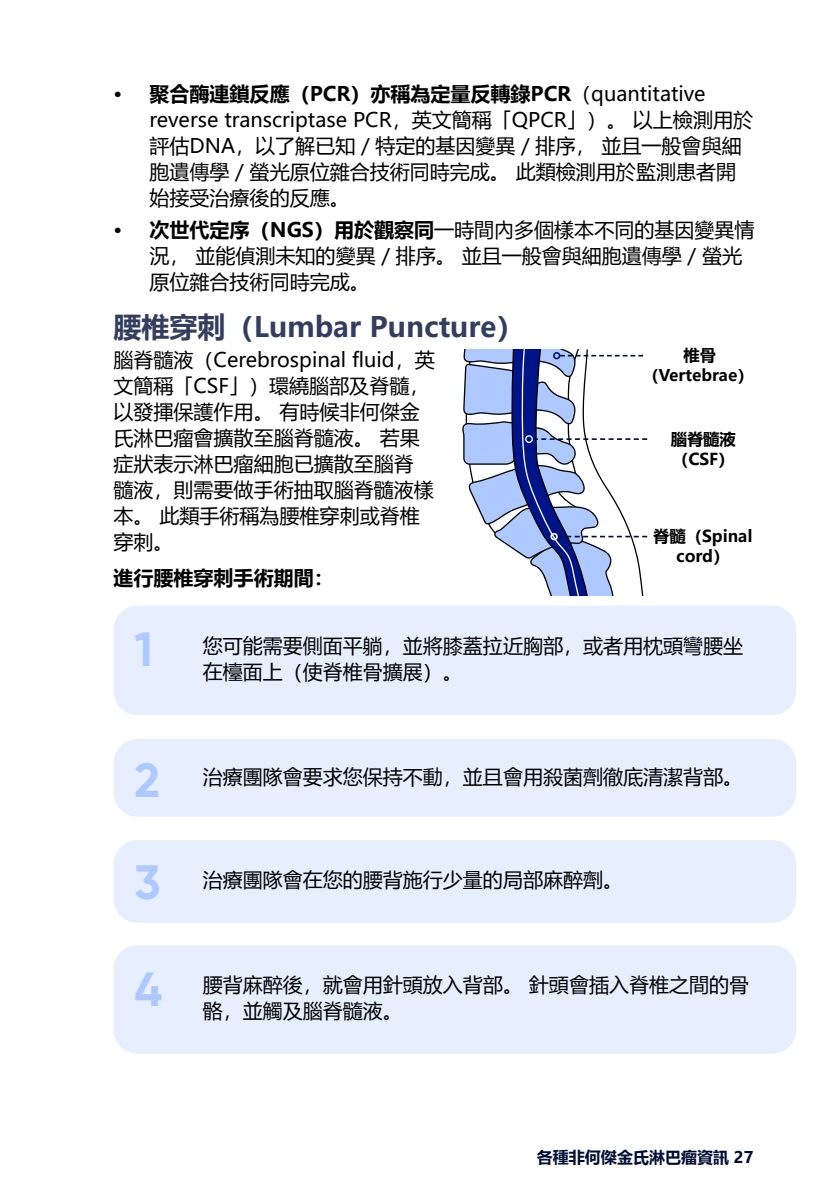
<style>
.page{position:relative;width:840px;height:1191px;background:#fff}
.page>*{position:absolute;margin:0;border:0;box-sizing:border-box;transform-origin:0 0}
.t1{font:700 48px "Gilroy";color:#adc9ff}
.header_2_blue_chitra{font:700 28px "Microsoft Ya Hei";color:#333d5d}
.chitra_body_text{font:20px/26px "Microsoft Ya Hei";color:#000}
.t2{font:700 20px "Microsoft Ya Hei";color:#000}
.t3{font:700 16.2px/20px "Microsoft Ya Hei";color:#000}
.page_title_and_number_chitra{font:700 16px "Microsoft Ya Hei";color:#000d35}
.t4{font:700 16px "Microsoft Ya Hei";color:#000}
.s1{font-weight:700}
</style>
<div class="page">
<div style="left:113px;top:739px;width:682px;height:77px;background:#e7efff;border-radius:24px"></div>
<div style="left:113px;top:945px;width:682px;height:108px;background:#e7efff;border-radius:24px"></div>
<div style="left:113px;top:840px;width:682px;height:83px;background:#e7efff;border-radius:24px"></div>
<div style="left:113px;top:605px;width:682px;height:110px;background:#e7efff;border-radius:24px"></div>
<svg style="left:462px;top:349px;width:184px;height:246px"></svg>
<div style="left:525px;top:435px;width:7px;height:8px;border:1px solid #fff;border-radius:50%"></div>
<div style="left:552px;top:352px;width:8px;height:7px;border:2px solid #001489;border-radius:50%"></div>
<div style="left:550px;top:533px;width:7px;height:7px;border:2px solid #fff;border-radius:50%"></div>
<p class="chitra_body_text" style="left:149px;top:80px;width:604px;text-indent:-36px"><span class="s1">• 聚合酶連鎖反應（PCR）亦稱為定量反轉錄PCR</span>（quantitative reverse transcriptase PCR，英文簡稱「QPCR」）。 以上檢測用於評估DNA，以了解已知／特定的基因變異／排序， 並且一般會與細胞遺傳學／螢光原位雜合技術同時完成。 此類檢測用於監測患者開始接受治療後的反應。</p>
<p class="chitra_body_text" style="left:149px;top:216px;width:606px;text-indent:-36px"><span class="s1">• 次世代定序（NGS）用於觀察同</span>一時間內多個樣本不同的基因變異情況， 並能偵測未知的變異／排序。 並且一般會與細胞遺傳學／螢光原位雜合技術同時完成。</p>
<p class="header_2_blue_chitra" style="left:113px;top:307px;width:412px">腰椎穿刺（Lumbar Puncture）</p>
<p class="chitra_body_text" style="left:113px;top:346px;width:322px">腦脊髓液（Cerebrospinal fluid，英文簡稱「CSF」）環繞腦部及脊髓，以發揮保護作用。 有時候非何傑金氏淋巴瘤會擴散至腦脊髓液。 若果症狀表示淋巴瘤細胞已擴散至腦脊髓液，則需要做手術抽取腦脊髓液樣本。 此類手術稱為腰椎穿刺或脊椎穿刺。</p>
<p class="t2" style="left:113px;top:564px;width:221px">進行腰椎穿刺手術期間：</p>
<p class="t3" style="left:683px;top:345px;width:34px">椎骨</p>
<p class="t4" style="left:642px;top:364px;width:112px">（Vertebrae）</p>
<p class="t3" style="left:670px;top:428px;width:67px">腦脊髓液（CSF）</p>
<p class="t3" style="left:652px;top:525px;width:101px;text-align:center">脊髓（Spinal cord）</p>
<p class="t1" style="left:134px;top:619px;width:20px">1</p>
<p class="chitra_body_text" style="left:202px;top:632px;width:541px">您可能需要側面平躺，並將膝蓋拉近胸部，或者用枕頭彎腰坐在檯面上（使脊椎骨擴展）。</p>
<p class="t1" style="left:134px;top:750px;width:27px">2</p>
<p class="chitra_body_text" style="left:202px;top:763px;width:541px">治療團隊會要求您保持不動，並且會用殺菌劑徹底清潔背部。</p>
<p class="t1" style="left:134px;top:852px;width:28px">3</p>
<p class="chitra_body_text" style="left:202px;top:866px;width:421px">治療團隊會在您的腰背施行少量的局部麻醉劑。</p>
<p class="t1" style="left:134px;top:959px;width:29px">4</p>
<p class="chitra_body_text" style="left:202px;top:971px;width:547px">腰背麻醉後，就會用針頭放入背部。 針頭會插入脊椎之間的骨骼，並觸及腦脊髓液。</p>
<p class="page_title_and_number_chitra" style="left:536px;top:1145px;width:218px">各種非何傑金氏淋巴瘤資訊 27</p>
</div>
